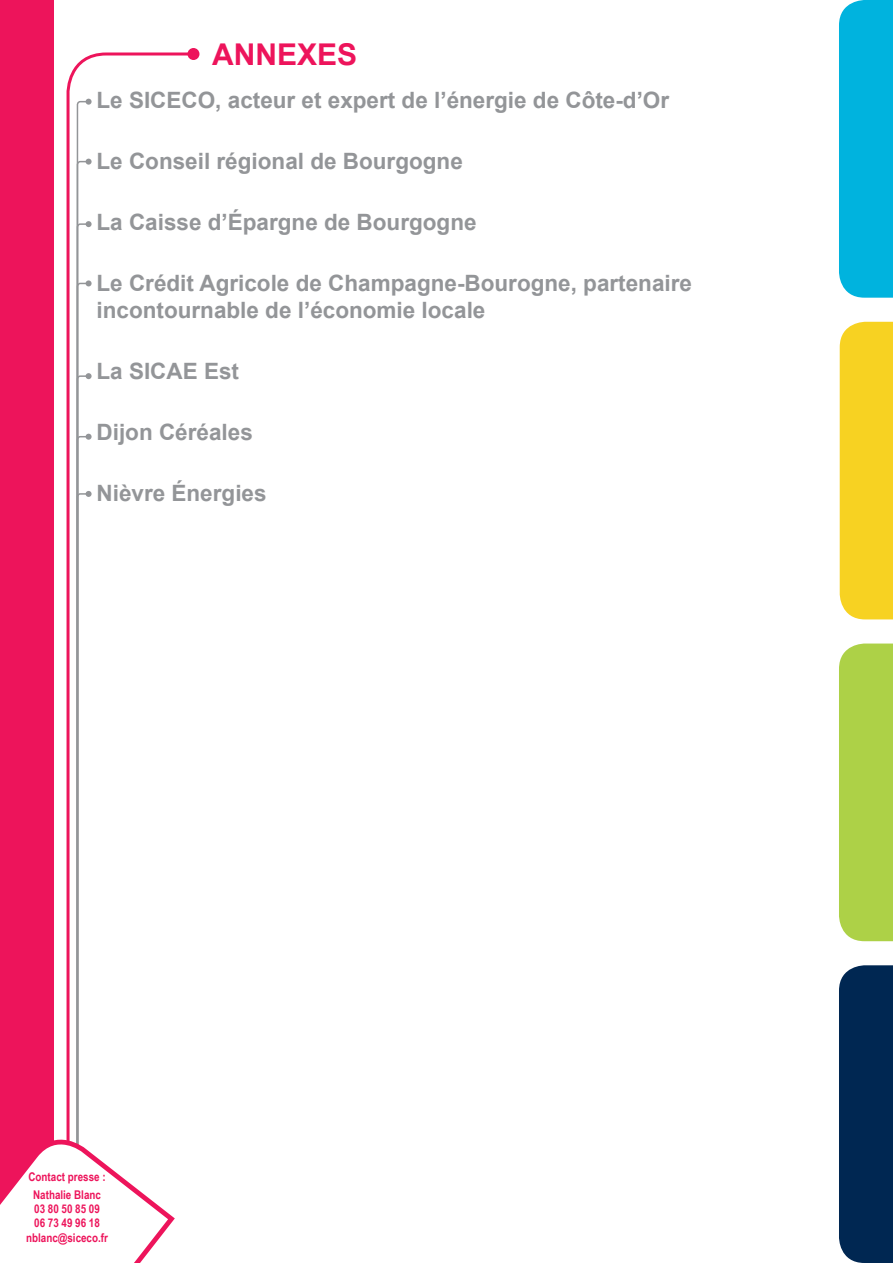
<style>
.page{position:relative;width:893px;height:1263px;background:#fff}
.page>*{position:absolute;margin:0;border:0;box-sizing:border-box;transform-origin:0 0}
.t1{font:700 30px "Arial";color:#ed145b}
.t2{font:700 22.5px/27px "Arial";color:#939598}
.t3{font:700 12px/14.4px "Arial Narrow";color:#ed145b;text-align:center}
</style>
<div class="page">
<div style="left:0;top:0;width:54px;height:1263px;background:#ed145b"></div>
<div style="left:839px;top:0;width:54px;height:298px;background:#00b3de"></div>
<div style="left:840px;top:322px;width:53px;height:297px;background:#f7d222"></div>
<div style="left:839px;top:643px;width:54px;height:298px;background:#add147"></div>
<div style="left:839px;top:965px;width:54px;height:298px;background:#002752"></div>
<div style="left:187px;top:48px;width:12px;height:12px;background:#ed145b;border-radius:50%"></div>
<svg style="left:0;top:99px;width:175px;height:1164px"></svg>
<h1 class="t1" style="left:212px;top:33px;width:147px">ANNEXES</h1>
<p class="t2" style="left:97px;top:87px;width:574px">Le SICECO, acteur et expert de l’énergie de Côte-d’Or</p>
<p class="t2" style="left:97px;top:148px;width:368px">Le Conseil régional de Bourgogne</p>
<p class="t2" style="left:97px;top:209px;width:382px">La Caisse d’Épargne de Bourgogne</p>
<p class="t2" style="left:97px;top:270px;width:597px">Le Crédit Agricole de Champagne-Bourogne, partenaire incontournable de l’économie locale</p>
<p class="t2" style="left:97px;top:358px;width:144px">La SICAE Est</p>
<p class="t2" style="left:97px;top:419px;width:158px">Dijon Céréales</p>
<p class="t2" style="left:97px;top:480px;width:172px">Nièvre Énergies</p>
<p class="t3" style="left:29px;top:1167px;width:79px;line-height:17.9px">Contact presse :<br>Nathalie Blanc</p>
<p class="t3" style="left:26px;top:1201px;width:83px">03 80 50 85 09<br>06 73 49 96 18 nblanc@siceco.fr</p>
</div>
